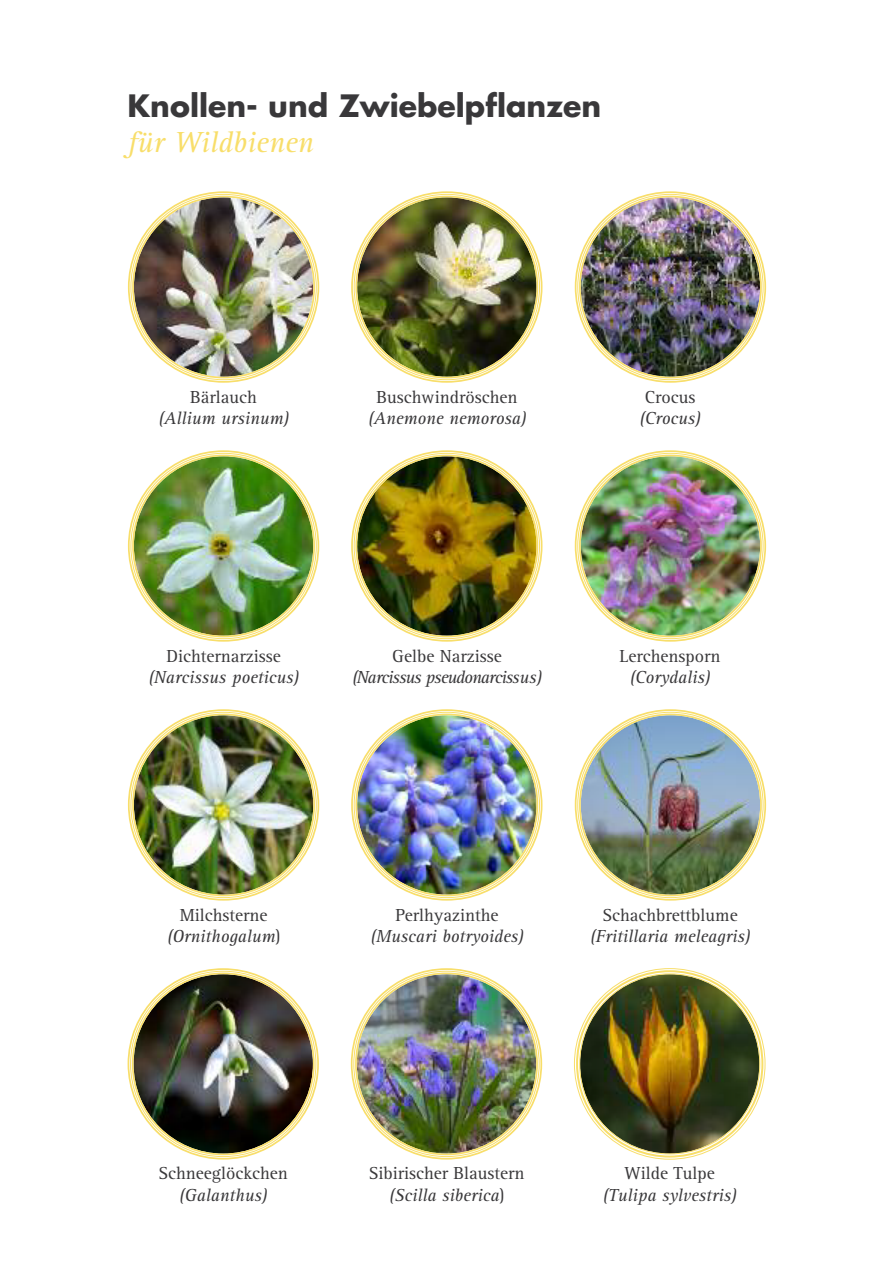
<style>
.page{position:relative;width:893px;height:1263px;background:#fff}
.page>*{position:absolute;margin:0;border:0;box-sizing:border-box;transform-origin:0 0}
.t1{font:700 30px "Futura LT";color:#39383a}
.t2{font:italic 30px "Agfa Rotis Serif";color:#f8de6a}
.t3{font:italic 18px/21.6px "Agfa Rotis Serif";color:#39383a;text-align:center}
.t4{font:18px/21.6px "Agfa Rotis Serif";color:#39383a;text-align:center}
.t5{font:italic 18px "Agfa Rotis Serif";letter-spacing:-.05em;color:#39383a}
.s1{font-style:normal}
.s2{font-style:italic}
</style>
<div class="page">
<img style="left:127px;top:191px;width:193px;height:192px">
<img style="left:351px;top:191px;width:192px;height:192px">
<img style="left:574px;top:191px;width:193px;height:192px">
<img style="left:127px;top:450px;width:193px;height:192px">
<img style="left:351px;top:450px;width:192px;height:192px">
<img style="left:574px;top:450px;width:193px;height:192px">
<img style="left:127px;top:709px;width:193px;height:192px">
<img style="left:351px;top:709px;width:192px;height:192px">
<img style="left:574px;top:709px;width:193px;height:192px">
<img style="left:350px;top:968px;width:193px;height:192px">
<img style="left:574px;top:968px;width:192px;height:192px">
<img style="left:127px;top:968px;width:192px;height:192px">
<h1 class="t1" style="left:128px;top:92px;width:475px">Knollen- und Zwiebelpflanzen</h1>
<h1 class="t2" style="left:128px;top:132px;width:188px">für Wildbienen</h1>
<p class="t4" style="left:190px;top:388px;width:68px">Bärlauch</p>
<p class="t3" style="left:158px;top:409px;width:133px">(Allium ursinum)</p>
<p class="t4" style="left:377px;top:388px;width:142px">Buschwindröschen</p>
<p class="t3" style="left:368px;top:409px;width:160px">(Anemone nemorosa)</p>
<p class="t4" style="left:645px;top:388px;width:52px">Crocus</p>
<p class="t3" style="left:639px;top:409px;width:63px">(Crocus)</p>
<p class="t4" style="left:166px;top:647px;width:116px">Dichternarzisse</p>
<p class="t3" style="left:148px;top:668px;width:152px">(Narcissus poeticus)</p>
<p class="t4" style="left:392px;top:647px;width:111px">Gelbe Narzisse</p>
<p class="t5" style="left:352px;top:671px;width:192px">(Narcissus pseudonarcissus)</p>
<p class="t4" style="left:619px;top:647px;width:103px">Lerchensporn</p>
<p class="t3" style="left:630px;top:668px;width:82px">(Corydalis)</p>
<p class="t3" style="left:167px;top:905px;width:115px"><span class="s1">Milchsterne </span>(Ornithogalum<span class="s1">)</span></p>
<p class="t4" style="left:602px;top:905px;width:137px">Schachbrettblume</p>
<p class="t4" style="left:396px;top:905px;width:104px">Perlhyazinthe</p>
<p class="t3" style="left:370px;top:927px;width:155px">(Muscari botryoides)</p>
<p class="t3" style="left:590px;top:927px;width:162px">(Fritillaria meleagris)</p>
<p class="t4" style="left:158px;top:1164px;width:131px">Schneeglöckchen</p>
<p class="t3" style="left:179px;top:1186px;width:90px">(Galanthus)</p>
<p class="t4" style="left:369px;top:1164px;width:157px">Sibirischer Blaustern <span class="s2">(Scilla siberica</span>)</p>
<p class="t4" style="left:624px;top:1164px;width:92px">Wilde Tulpe</p>
<p class="t3" style="left:603px;top:1186px;width:136px">(Tulipa sylvestris)</p>
</div>
